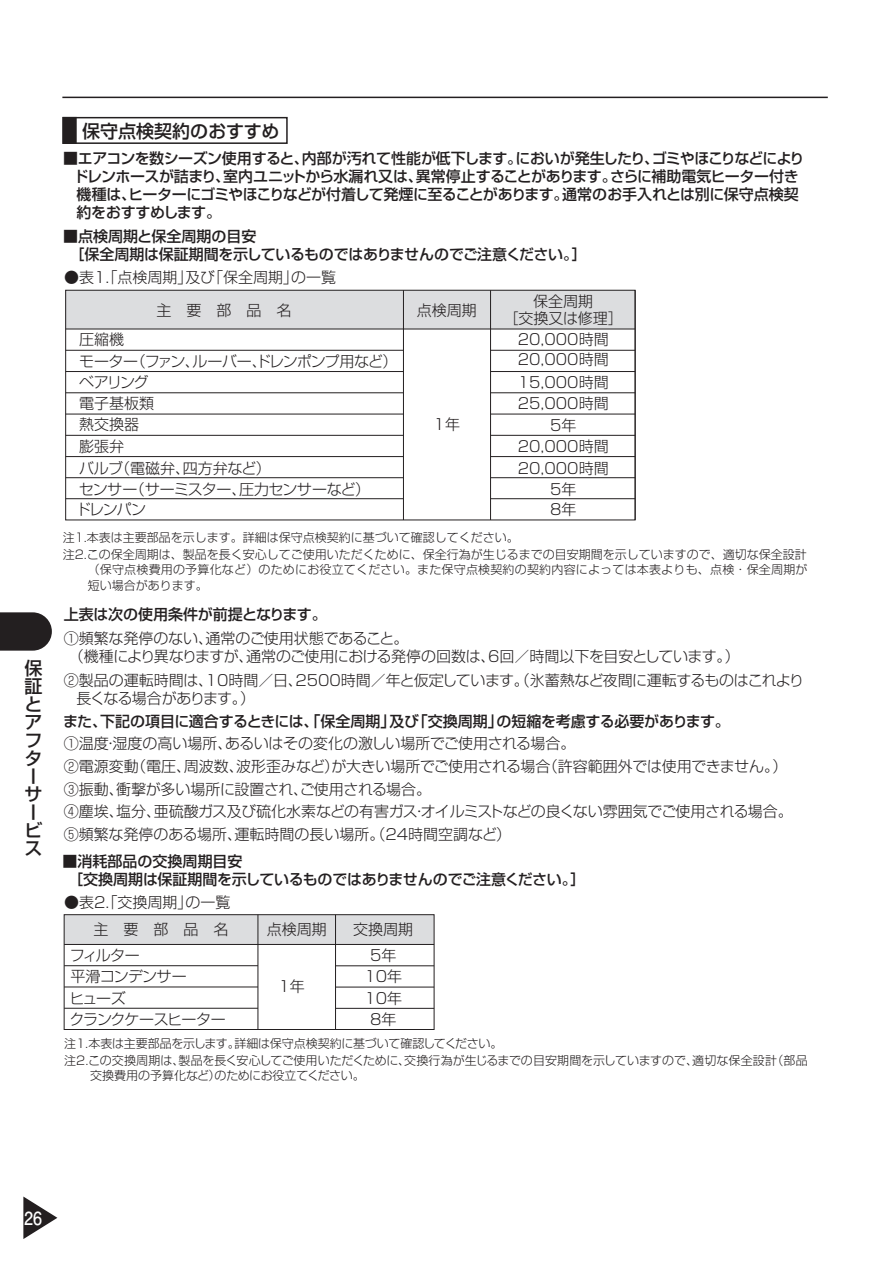
<style>
.page{position:relative;width:893px;height:1263px;background:#fff}
.page>*{position:absolute;margin:0;border:0;box-sizing:border-box;transform-origin:0 0}
.t1{font:500 18px/18px "Shin Go Pro";color:#231f20}
.t2{font:700 18px "Futo Go B101 Pro";color:#fff;scale:.9 1}
.t3{font:300 15px/21.3px "Shin Go Pro";color:#231f20;text-align:center}
.t4{font:500 15px/18px "Shin Go Pro";letter-spacing:-.025em;color:#231f20}
.t5{font:300 15px/18px "Shin Go Pro";letter-spacing:-.02em;color:#231f20}
.t6{font:300 15px/21.3px "Shin Go Pro";letter-spacing:-.03em;color:#231f20}
.t7{font:300 15px/21.3px "Shin Go Pro";letter-spacing:-.055em;color:#231f20}
.t8{font:300 15px "Shin Go Pro";letter-spacing:-.045em;color:#231f20}
.t9{font:300 12px "Shin Go Pro";color:#231f20}
.t10{font:300 12px "Shin Go Pro";letter-spacing:-.02em;color:#231f20}
</style>
<div class="page">
<svg style="left:23px;top:1196px;width:34px;height:43px"></svg>
<div style="left:62px;top:117px;width:226px;height:27px;border:2px solid #231f20"></div>
<div style="left:63px;top:118px;width:13px;height:25px;background:#231f20"></div>
<div style="left:62px;top:117px;width:15px;height:27px;border:2px solid #231f20"></div>
<div style="left:66px;top:290px;width:569px;height:39px;background:#dcdddf"></div>
<div style="left:65px;top:290px;width:570px;height:230px;border:1px solid #231f20"></div>
<hr style="left:635px;top:290px;width:1px;height:230px;background:#231f20">
<hr style="left:403px;top:290px;width:1px;height:230px;background:#231f20">
<hr style="left:490px;top:290px;width:1px;height:230px;background:#231f20">
<hr style="left:66px;top:329px;width:569px;height:1px;background:#231f20">
<hr style="left:66px;top:350px;width:337px;height:1px;background:#231f20">
<hr style="left:66px;top:371px;width:337px;height:1px;background:#231f20">
<hr style="left:66px;top:392px;width:337px;height:1px;background:#231f20">
<hr style="left:66px;top:414px;width:337px;height:1px;background:#231f20">
<hr style="left:66px;top:435px;width:337px;height:1px;background:#231f20">
<hr style="left:66px;top:456px;width:337px;height:1px;background:#231f20">
<hr style="left:66px;top:477px;width:337px;height:1px;background:#231f20">
<hr style="left:66px;top:498px;width:337px;height:1px;background:#231f20">
<hr style="left:491px;top:350px;width:144px;height:1px;background:#231f20">
<hr style="left:491px;top:371px;width:144px;height:1px;background:#231f20">
<hr style="left:491px;top:392px;width:144px;height:1px;background:#231f20">
<hr style="left:491px;top:414px;width:144px;height:1px;background:#231f20">
<hr style="left:491px;top:435px;width:144px;height:1px;background:#231f20">
<hr style="left:491px;top:456px;width:144px;height:1px;background:#231f20">
<hr style="left:491px;top:477px;width:144px;height:1px;background:#231f20">
<hr style="left:491px;top:498px;width:144px;height:1px;background:#231f20">
<div style="left:64px;top:915px;width:370px;height:29px;background:#dcdddf"></div>
<div style="left:64px;top:914px;width:370px;height:116px;border:1px solid #231f20"></div>
<hr style="left:258px;top:915px;width:1px;height:114px;background:#231f20">
<hr style="left:335px;top:915px;width:1px;height:114px;background:#231f20">
<hr style="left:64px;top:944px;width:370px;height:1px;background:#231f20">
<hr style="left:64px;top:965px;width:194px;height:1px;background:#231f20">
<hr style="left:64px;top:986px;width:194px;height:1px;background:#231f20">
<hr style="left:64px;top:1008px;width:194px;height:1px;background:#231f20">
<hr style="left:336px;top:965px;width:98px;height:1px;background:#231f20">
<hr style="left:336px;top:987px;width:98px;height:1px;background:#231f20">
<hr style="left:336px;top:1008px;width:98px;height:1px;background:#231f20">
<hr style="left:62px;top:97px;width:766px;height:1px;background:#231f20">
<svg style="left:0;top:612px;width:52px;height:39px;background:#383536"></svg>
<p class="t1" style="left:25px;top:657px;width:19px">保証とアフターサービス</p>
<p class="t1" style="left:82px;top:120px;width:199px">保守点検契約のおすすめ</p>
<p class="t4" style="left:74px;top:148px;width:732px;text-indent:-10px">■エアコンを数シーズン使用すると、内部が汚れて性能が低下します。においが発生したり、ゴミやほこりなどによりドレンホースが詰まり、室内ユニットから水漏れ又は、異常停止することがあります。さらに補助電気ヒーター付き機種は、ヒーターにゴミやほこりなどが付着して発煙に至ることがあります。通常のお手入れとは別に保守点検契約をおすすめします。</p>
<p class="t4" style="left:69px;top:226px;width:519px;text-indent:-6px">■点検周期と保全周期の目安<br>［保全周期は保証期間を示しているものではありませんのでご注意ください。］</p>
<p class="t3" style="left:64px;top:265px;width:273px">●表1.「点検周期」及び「保全周期」の一覧</p>
<p class="t3" style="left:156px;top:297px;width:136px">主　要　部　品　名</p>
<p class="t3" style="left:417px;top:297px;width:61px">点検周期</p>
<p class="t3" style="left:79px;top:327px;width:46px">圧縮機</p>
<p class="t3" style="left:79px;top:370px;width:76px;text-align:left">ベアリング電子基板類熱交換器膨張弁</p>
<p class="t8" style="left:79px;top:349px;width:320px">モーター（ファン、ルーバー、ドレンポンプ用など）</p>
<p class="t6" style="left:79px;top:455px;width:293px">バルブ（電磁弁、四方弁など）<br>センサー（サーミスター、圧力センサーなど）</p>
<p class="t3" style="left:76px;top:497px;width:72px">ドレンパン</p>
<p class="t3" style="left:434px;top:411px;width:28px">1年</p>
<p class="t3" style="left:503px;top:292px;width:121px;line-height:16.5px">保全周期<br>［交換又は修理］</p>
<p class="t3" style="left:518px;top:327px;width:92px">20,000時間</p>
<p class="t3" style="left:518px;top:369px;width:92px">15,000時間<br>25,000時間<br>5年<br>20,000時間</p>
<p class="t3" style="left:518px;top:347px;width:92px">20,000時間</p>
<p class="t3" style="left:518px;top:455px;width:92px">20,000時間<br>5年</p>
<p class="t3" style="left:550px;top:497px;width:28px">8年</p>
<p class="t9" style="left:63px;top:528px;width:458px">注1.本表は主要部品を示します。詳細は保守点検契約に基づいて確認してください。</p>
<p class="t9" style="left:63px;top:544px;width:746px">注2.この保全周期は、製品を長く安心してご使用いただくために、保全行為が生じるまでの目安期間を示していますので、適切な保全設計</p>
<p class="t9" style="left:88px;top:560px;width:721px">（保守点検費用の予算化など）のためにお役立てください。また保守点検契約の契約内容によっては本表よりも、点検・保全周期が</p>
<p class="t9" style="left:88px;top:576px;width:121px">短い場合があります。</p>
<p class="t4" style="left:64px;top:604px;width:265px">上表は次の使用条件が前提となります。</p>
<p class="t5" style="left:69px;top:628px;width:672px;text-indent:-5px">①頻繁な発停のない、通常のご使用状態であること。<br>（機種により異なりますが、通常のご使用における発停の回数は、6回／時間以下を目安としています。）</p>
<p class="t5" style="left:76px;top:670px;width:729px;text-indent:-13px">②製品の運転時間は、10時間／日、2500時間／年と仮定しています。（氷蓄熱など夜間に運転するものはこれより長くなる場合があります。）</p>
<p class="t4" style="left:63px;top:710px;width:668px">また、下記の項目に適合するときには、「保全周期」及び「交換周期」の短縮を考慮する必要があります。</p>
<p class="t3" style="left:64px;top:731px;width:731px;line-height:22.5px;text-align:left">①温度・湿度の高い場所、あるいはその変化の激しい場所でご使用される場合。<br>②電源変動（電圧、周波数、波形歪みなど）が大きい場所でご使用される場合（許容範囲外では使用できません。）③振動、衝撃が多い場所に設置され、ご使用される場合。<br>④塵埃、塩分、亜硫酸ガス及び硫化水素などの有害ガス・オイルミストなどの良くない雰囲気でご使用される場合。⑤頻繁な発停のある場所、運転時間の長い場所。（24時間空調など）</p>
<p class="t4" style="left:68px;top:850px;width:519px;text-indent:-6px">■消耗部品の交換周期目安<br>［交換周期は保証期間を示しているものではありませんのでご注意ください。］</p>
<p class="t3" style="left:64px;top:890px;width:168px">●表2.「交換周期」の一覧</p>
<p class="t3" style="left:94px;top:917px;width:137px">主　要　部　品　名</p>
<p class="t3" style="left:267px;top:917px;width:61px">点検周期</p>
<p class="t3" style="left:353px;top:917px;width:61px">交換周期</p>
<p class="t7" style="left:70px;top:942px;width:158px">フィルター<br>平滑コンデンサー<br>ヒューズ<br>クランクケースヒーター</p>
<p class="t3" style="left:364px;top:943px;width:39px">5年<br>10年<br>10年<br>8年</p>
<p class="t3" style="left:279px;top:974px;width:28px">1年</p>
<p class="t10" style="left:64px;top:1034px;width:440px">注1.本表は主要部品を示します。詳細は保守点検契約に基づいて確認してください。</p>
<p class="t9" style="left:64px;top:1050px;width:745px">注2.この交換周期は、製品を長く安心してご使用いただくために、交換行為が生じるまでの目安期間を示していますので、適切な保全設計（部品</p>
<p class="t9" style="left:90px;top:1066px;width:276px">交換費用の予算化など）のためにお役立てください。</p>
<p class="t2" style="left:24px;top:1203px;width:22px">26</p>
</div>
